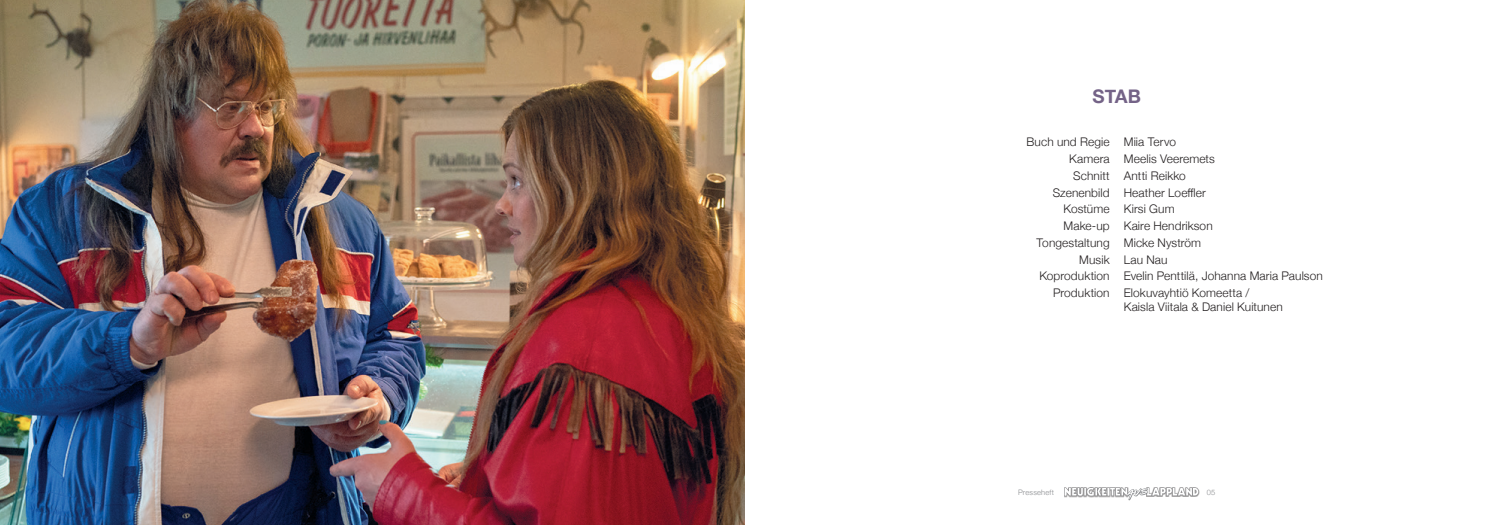
<style>
.page{position:relative;width:1489px;height:525px;background:#fff}
.page>*{position:absolute;margin:0;border:0;box-sizing:border-box;transform-origin:0 0}
.t1{font:700 18.75px "Helvetica Neue";color:#746387}
.t2{font:300 11.88px/16.8px "Helvetica Neue";letter-spacing:.01em;color:#231f20;text-align:right}
.t3{font:300 7.5px "Helvetica Neue";letter-spacing:.025em;color:#8a8c8f}
</style>
<div class="page">
<div style="left:1145px;top:487px;width:54px;height:9px;background:#231f20;opacity:.45"></div>
<svg style="left:1064px;top:487px;width:134px;height:12px"></svg>
<img style="left:0;top:0;width:744px;height:524px">
<h1 class="t1" style="left:1092px;top:82px;width:50px">STAB</h1>
<p class="t2" style="left:1123px;top:133px;width:200px;text-align:left">Miia Tervo<br>Meelis Veeremets<br>Antti Reikko<br>Heather Loeffler<br>Kirsi Gum<br>Kaire Hendrikson<br>Micke Nyström<br>Lau Nau<br>Evelin Penttilä, Johanna Maria Paulson<br>Elokuvayhtiö Komeetta /</p>
<p class="t2" style="left:1123px;top:297px;width:160px">Kaisla Viitala &amp; Daniel Kuitunen</p>
<p class="t2" style="left:1026px;top:133px;width:85px">Buch und Regie<br>Kamera<br>Schnitt<br>Szenenbild<br>Kostüme<br>Make-up<br>Tongestaltung<br>Musik<br>Koproduktion<br>Produktion</p>
<p class="t3" style="left:1018px;top:486px;width:37px">Presseheft</p>
<p class="t3" style="left:1206px;top:486px;width:10px">05</p>
</div>
